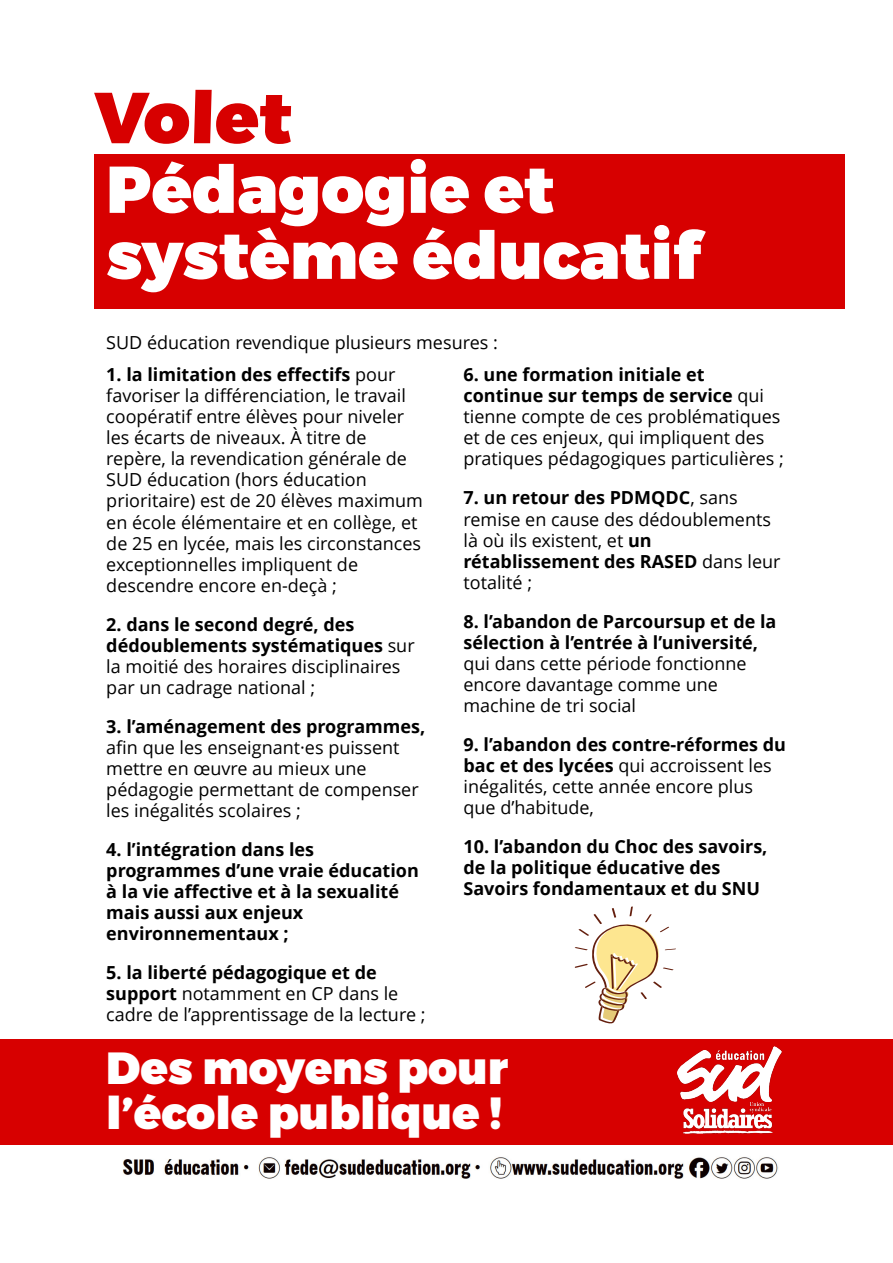
<style>
.page{position:relative;width:893px;height:1263px;background:#fff}
.page>*{position:absolute;margin:0;border:0;box-sizing:border-box;transform-origin:0 0}
.t1{font:900 72px "Montserrat";color:#d70000}
.t2{font:900 66px/66px "Montserrat";color:#fff}
.t3{font:900 45px/45px "Montserrat";color:#fff}
.t4{font:18px/21px "Open Sans";color:#000}
.t5{font:700 18px/21px "Open Sans";color:#000}
.s1{font-weight:700}
</style>
<div class="page">
<div style="left:95px;top:154px;width:750px;height:154px;background:#d70000"></div>
<img style="left:123px;top:1157px;width:656px;height:22px">
<div style="left:0;top:1039px;width:893px;height:105px;background:#d70000"></div>
<img style="left:677px;top:1046px;width:105px;height:87px">
<svg style="left:574px;top:906px;width:102px;height:118px"></svg>
<h1 class="t1" style="left:93px;top:74px;width:203px">Volet</h1>
<h2 class="t2" style="left:106px;top:156px;width:596px">Pédagogie et système éducatif</h2>
<p class="t4" style="left:106px;top:333px;width:393px">SUD éducation revendique plusieurs mesures :</p>
<p class="t4" style="left:106px;top:366px;width:318px"><span class="s1">1. la limitation des effectifs</span> pour favoriser la différenciation, le travail coopératif entre élèves pour niveler les écarts de niveaux. À titre de repère, la revendication générale de SUD éducation (hors éducation prioritaire) est de 20 élèves maximum en école élémentaire et en collège, et de 25 en lycée, mais les circonstances exceptionnelles impliquent de descendre encore en-deçà ;</p>
<p class="t4" style="left:106px;top:615px;width:310px"><span class="s1">2. dans le second degré, des dédoublements systématiques</span> sur la moitié des horaires disciplinaires par un cadrage national ;</p>
<p class="t5" style="left:106px;top:717px;width:321px">3. l’aménagement des programmes,</p>
<p class="t4" style="left:106px;top:738px;width:314px">afin que les enseignant·es puissent mettre en œuvre au mieux une pédagogie permettant de compenser les inégalités scolaires ;</p>
<p class="t5" style="left:106px;top:840px;width:314px">4. l’intégration dans les programmes d’une vraie éducation à la vie affective et à la sexualité mais aussi aux enjeux environnementaux ;</p>
<p class="t4" style="left:106px;top:963px;width:321px"><span class="s1">5. la liberté pédagogique et de support</span> notamment en CP dans le cadre de l’apprentissage de la lecture ;</p>
<p class="t4" style="left:463px;top:366px;width:322px"><span class="s1">6. une formation initiale et continue sur temps de service</span> qui tienne compte de ces problématiques et de ces enjeux, qui impliquent des pratiques pédagogiques particulières ;</p>
<p class="t4" style="left:463px;top:489px;width:319px"><span class="s1">7. un retour des PDMQDC</span>, sans remise en cause des dédoublements là où ils existent, et <span class="s1">un rétablissement des RASED</span> dans leur totalité ;</p>
<p class="t5" style="left:463px;top:612px;width:314px">8. l’abandon de Parcoursup et de la sélection à l’entrée à l’université,</p>
<p class="t4" style="left:463px;top:654px;width:285px">qui dans cette période fonctionne encore davantage comme une machine de tri social</p>
<p class="t4" style="left:463px;top:735px;width:324px"><span class="s1">9. l’abandon des contre-réformes du bac et des lycées</span> qui accroissent les inégalités, cette année encore plus que d’habitude,</p>
<p class="t5" style="left:463px;top:837px;width:305px">10. l’abandon du Choc des savoirs, de la politique éducative des<br>Savoirs fondamentaux et du SNU</p>
<h3 class="t3" style="left:106px;top:1046px;width:403px">Des moyens pour l’école publique !</h3>
</div>
